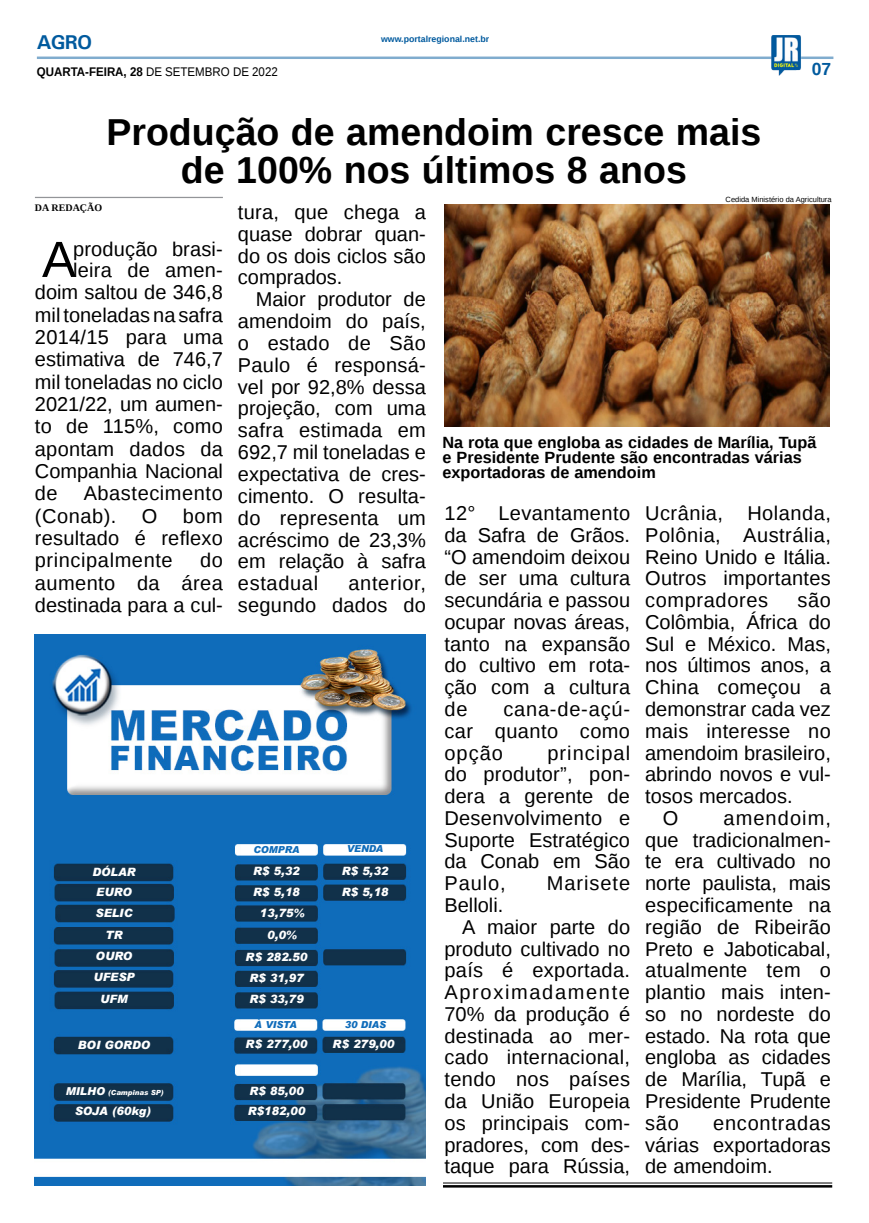
<style>
.page{position:relative;width:869px;height:1223px;background:#fff}
.page>*{position:absolute;margin:0;border:0;box-sizing:border-box;transform-origin:0 0}
.MATÉRIA{font:50.88px "Liberation Sans";color:#000}
.TÍTULO{font:700 37.5px/37.5px "Liberation Sans";color:#000;text-align:center}
.MATÉRIA-2{font:20px/21.8px "Liberation Sans";letter-spacing:.005em;color:#000;text-align:justify}
.MATÉRIA-3{font:20px/22.4px "Liberation Sans";letter-spacing:.03em;color:#000}
.MATÉRIA-4{font:20px "Liberation Sans";letter-spacing:.045em;color:#000}
.TITULO_PG{font:700 20px "Univers";color:#005a9e}
.TÍTULO-2{font:700 17.5px "Liberation Sans";color:#005a9e}
.LEGENDA{font:700 16.25px/15px "Liberation Sans";color:#000}
.DATA_PG{font:12.5px "Liberation Sans";color:#000;scale:.92 1}
.MATÉRIA-5{font:italic 900 11.38px "Arial";color:#fff}
.CRÉDITO_NOME{font:700 10px "Liberation Serif";color:#000}
.MATÉRIA-6{font:italic 900 9.62px "Arial";color:#0f6cba}
.DATA_PG-2{font:700 8.75px "Liberation Sans";color:#005a9e}
.CRÉDITO_FOTO{font:7.5px "Liberation Sans";color:#000}
.MATÉRIA-7{font:italic 900 7px "Arial";color:#fff}
.s1{font-weight:700}
.s2{font-size:10.88px}
</style>
<div class="page">
<hr style="left:37px;top:57px;width:796px;height:2px;background:#005a9e">
<img style="left:770px;top:35px;width:31px;height:41px">
<img style="left:35px;top:634px;width:390px;height:551px">
<hr style="left:443px;top:1182px;width:388px;height:1px;background:#000">
<hr style="left:443px;top:1185px;width:388px;height:2px;background:#000">
<img style="left:444px;top:204px;width:384px;height:222px">
<hr style="left:35px;top:197px;width:188px;height:1px;background:#939598">
<p class="TITULO_PG" style="left:37px;top:30px;width:57px">AGRO</p>
<p class="DATA_PG" style="left:37px;top:64px;width:263px"><span class="s1">QUARTA-FEIRA, 28</span> DE SETEMBRO DE 2022</p>
<p class="DATA_PG-2" style="left:381px;top:33px;width:110px">www.portalregional.net.br</p>
<p class="TÍTULO" style="left:106px;top:113px;width:656px">Produção de amendoim cresce mais de 100% nos últimos 8 anos</p>
<p class="TÍTULO-2" style="left:811px;top:57px;width:21px">07</p>
<p class="CRÉDITO_NOME" style="left:35px;top:201px;width:69px">DA REDAÇÃO</p>
<p class="MATÉRIA" style="left:42px;top:231px;width:35px">A</p>
<p class="MATÉRIA-2" style="left:73px;top:239px;width:151px">produção brasi-</p>
<p class="MATÉRIA-2" style="left:73px;top:260px;width:151px">leira de amen-</p>
<p class="MATÉRIA-2" style="left:35px;top:282px;width:189px">doim saltou de 346,8</p>
<p class="MATÉRIA-2" style="left:35px;top:305px;width:189px">mil toneladas na safra</p>
<p class="MATÉRIA-2" style="left:35px;top:327px;width:189px">2014/15 para uma</p>
<p class="MATÉRIA-2" style="left:35px;top:349px;width:189px">estimativa de 746,7</p>
<p class="MATÉRIA-2" style="left:35px;top:372px;width:189px">mil toneladas no ciclo</p>
<p class="MATÉRIA-2" style="left:35px;top:394px;width:189px">2021/22, um aumen-</p>
<p class="MATÉRIA-2" style="left:35px;top:416px;width:189px">to de 115%, como</p>
<p class="MATÉRIA-2" style="left:35px;top:439px;width:189px">apontam dados da</p>
<p class="MATÉRIA-2" style="left:35px;top:461px;width:189px">Companhia Nacional</p>
<p class="MATÉRIA-2" style="left:35px;top:483px;width:24px">de</p>
<p class="MATÉRIA-3" style="left:35px;top:483px;width:189px;text-indent:49px">Abastecimento (Conab).</p>
<p class="MATÉRIA-2" style="left:35px;top:505px;width:189px;line-height:22.4px;text-indent:148px">bom resultado é reflexo principalmente</p>
<p class="MATÉRIA-2" style="left:142px;top:506px;width:17px">O</p>
<p class="MATÉRIA-2" style="left:35px;top:550px;width:189px;line-height:22.4px;text-indent:165px">do aumento da área destinada para a cul-</p>
<p class="MATÉRIA-2" style="left:238px;top:202px;width:189px">tura, que chega a quase dobrar quan&shy;do os dois ciclos são comprados.</p>
<p class="MATÉRIA-2" style="left:238px;top:289px;width:189px;text-indent:18px">Maior produtor de amendoim do país, o estado de São Paulo é responsá&shy;vel por 92,8% dessa projeção, com uma safra estimada em 692,7 mil toneladas e expectativa de cres&shy;cimento. O resulta&shy;do representa um acréscimo de 23,3% em relação à safra estadual</p>
<p class="MATÉRIA-2" style="left:238px;top:573px;width:189px;text-align:right">anterior,<br>segundo dados do</p>
<p class="MATÉRIA-6" style="left:253px;top:843px;width:47px">COMPRA</p>
<p class="MATÉRIA-6" style="left:346px;top:842px;width:38px">VENDA</p>
<p class="MATÉRIA-5" style="left:92px;top:864px;width:45px">DÓLAR</p>
<p class="MATÉRIA-5" style="left:253px;top:864px;width:48px">R$ 5,32</p>
<p class="MATÉRIA-5" style="left:96px;top:884px;width:37px">EURO</p>
<p class="MATÉRIA-5" style="left:95px;top:906px;width:38px">SELIC</p>
<p class="MATÉRIA-5" style="left:105px;top:928px;width:18px">TR</p>
<p class="MATÉRIA-5" style="left:96px;top:949px;width:38px">OURO</p>
<p class="MATÉRIA-5" style="left:93px;top:969px;width:43px">UFESP</p>
<p class="MATÉRIA-5" style="left:100px;top:992px;width:29px">UFM</p>
<p class="MATÉRIA-5" style="left:78px;top:1037px;width:74px">BOI GORDO</p>
<p class="MATÉRIA-7" style="left:66px;top:1088px;width:99px"><span class="s2">MILHO</span> (Campinas SP)</p>
<p class="MATÉRIA-5" style="left:75px;top:1104px;width:78px">SOJA (60kg)</p>
<p class="MATÉRIA-5" style="left:253px;top:885px;width:48px">R$ 5,18</p>
<p class="MATÉRIA-5" style="left:259px;top:906px;width:46px">13,75%</p>
<p class="MATÉRIA-5" style="left:267px;top:928px;width:31px">0,0%</p>
<p class="MATÉRIA-5" style="left:245px;top:949px;width:63px">R$ 282.50</p>
<p class="MATÉRIA-5" style="left:249px;top:970px;width:56px">R$ 31,97</p>
<p class="MATÉRIA-5" style="left:249px;top:992px;width:56px">R$ 33,79</p>
<p class="MATÉRIA-6" style="left:254px;top:1018px;width:44px">À VISTA</p>
<p class="MATÉRIA-5" style="left:245px;top:1036px;width:63px">R$ 277,00</p>
<p class="MATÉRIA-5" style="left:249px;top:1083px;width:56px">R$ 85,00</p>
<p class="MATÉRIA-5" style="left:247px;top:1104px;width:59px">R$182,00</p>
<p class="MATÉRIA-5" style="left:341px;top:864px;width:48px">R$ 5,32</p>
<p class="MATÉRIA-5" style="left:341px;top:885px;width:48px">R$ 5,18</p>
<p class="MATÉRIA-6" style="left:344px;top:1018px;width:43px">30 DIAS</p>
<p class="MATÉRIA-5" style="left:332px;top:1036px;width:63px">R$ 279,00</p>
<p class="CRÉDITO_FOTO" style="left:725px;top:195px;width:107px">Cedida Ministério da Agricultura</p>
<p class="LEGENDA" style="left:442px;top:434px;width:375px">Na rota que engloba as cidades de Marília, Tupã e Presidente Prudente são encontradas várias exportadoras de amendoim</p>
<p class="MATÉRIA-2" style="left:444px;top:503px;width:187px">12° Levantamento da Safra de Grãos. “O amendoim deixou de ser uma cultura secundária e passou ocupar novas áreas, tanto na expansão do cultivo em rota&shy;ção com a cultura de</p>
<p class="MATÉRIA-2" style="left:444px;top:699px;width:187px;text-indent:59px">cana-de-açú&shy;car quanto como opção</p>
<p class="MATÉRIA-2" style="left:444px;top:742px;width:187px;text-indent:103px">principal do produtor”, pon&shy;dera a gerente de Desenvolvimento e Suporte Estratégico da Conab em São Paulo,</p>
<p class="MATÉRIA-4" style="left:546px;top:872px;width:85px">Marisete</p>
<p class="MATÉRIA-2" style="left:444px;top:895px;width:60px">Belloli.</p>
<p class="MATÉRIA-2" style="left:444px;top:916px;width:187px;text-indent:18px">A maior parte do produto cultivado no país é exportada.<br>Aproximadamente 70% da produção é destinada ao mer&shy;cado internacional, tendo nos países da União Europeia os principais com&shy;pradores, com des&shy;taque para Rússia,</p>
<p class="MATÉRIA-2" style="left:645px;top:503px;width:187px">Ucrânia, Holanda, Polônia, Austrália, Reino Unido e Itália.<br>Outros importantes compradores</p>
<p class="MATÉRIA-2" style="left:645px;top:590px;width:187px;text-indent:152px">são Colômbia, África do Sul e México. Mas, nos últimos anos, a China começou a demonstrar cada vez mais interesse no amendoim brasileiro, abrindo novos e vul&shy;tosos mercados.</p>
<p class="MATÉRIA-2" style="left:662px;top:808px;width:17px">O</p>
<p class="MATÉRIA-2" style="left:645px;top:808px;width:187px;text-indent:78px">amendoim, que tradicionalmen&shy;te era cultivado no norte paulista, mais especificamente na região de Ribeirão Preto e Jaboticabal, atualmente tem o plantio mais inten&shy;so no nordeste do estado. Na rota que engloba as cidades de Marília, Tupã e Presidente Prudente são</p>
<p class="MATÉRIA-2" style="left:645px;top:1112px;width:187px;text-indent:68px">encontradas várias exportadoras de amendoim.</p>
</div>
